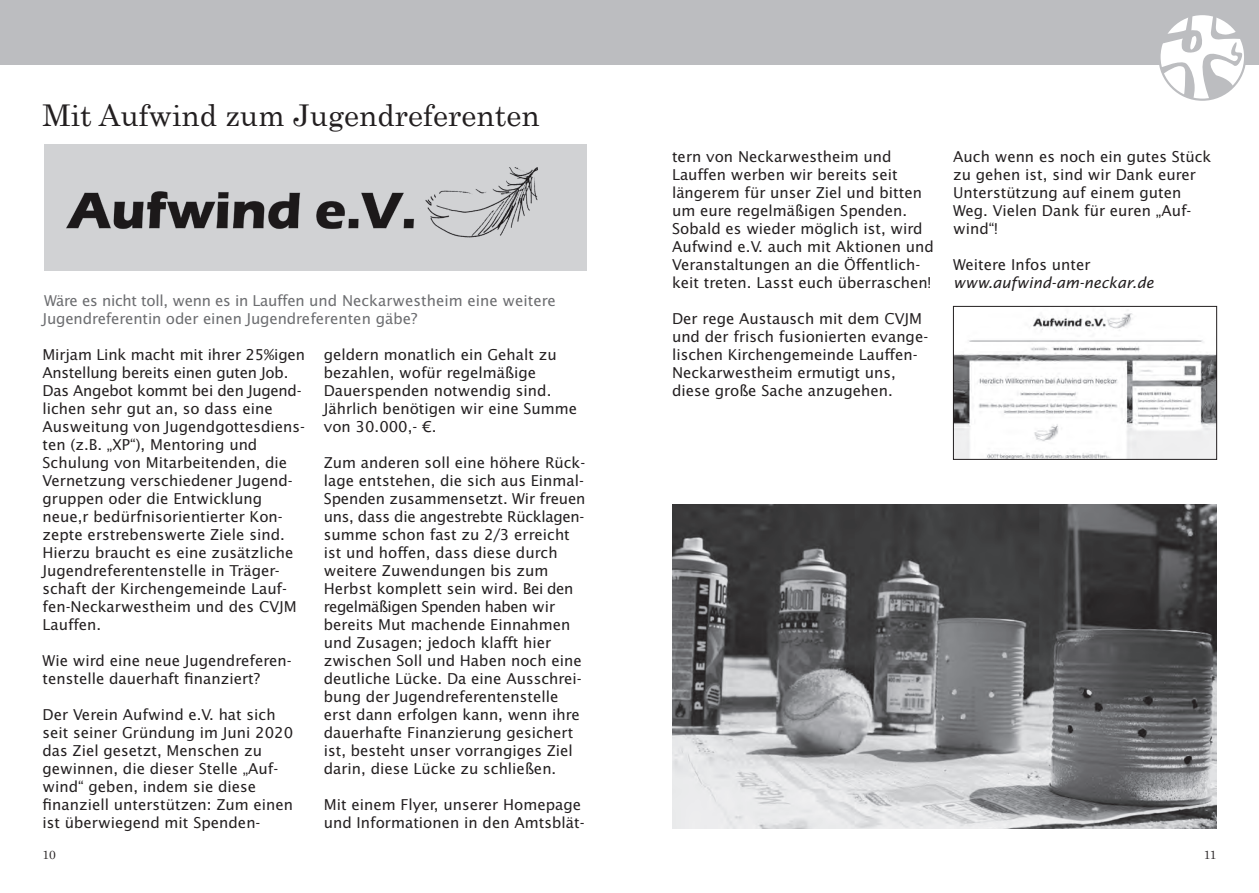
<style>
.page{position:relative;width:1259px;height:893px;background:#fff}
.page>*{position:absolute;margin:0;border:0;box-sizing:border-box;transform-origin:0 0}
.t1{font:30px "Century";color:#231f20}
.t2{font:15px/18px "Lucida Sans Std";color:#231f20}
.t3{font:15px/18px "Lucida Sans Std";letter-spacing:-.01em;color:#6c6d70}
.t4{font:italic 15px "Lucida Sans Std";color:#231f20}
.t5{font:12px "Century";color:#231f20}
</style>
<div class="page">
<div style="left:0;top:0;width:1259px;height:65px;background:#bcbdc0"></div>
<svg style="left:1161px;top:16px;width:84px;height:84px"></svg>
<div style="left:1158px;top:13px;width:88px;height:88px;border:2px solid #bcbdc0;border-radius:50%"></div>
<div style="left:44px;top:144px;width:543px;height:126px;background:#d1d2d4"></div>
<img style="left:67px;top:167px;width:471px;height:71px">
<img style="left:955px;top:310px;width:260px;height:148px">
<div style="left:953px;top:306px;width:264px;height:154px;border:1px solid #231f20"></div>
<img style="left:672px;top:504px;width:544px;height:325px">
<h1 class="t1" style="left:43px;top:90px;width:499px">Mit Aufwind zum Jugendreferenten</h1>
<p class="t3" style="left:43px;top:292px;width:515px">Wäre es nicht toll, wenn es in Lauffen und Neckarwestheim eine weitere<br>Jugendreferentin oder einen Jugendreferenten gäbe?</p>
<p class="t2" style="left:43px;top:346px;width:264px">Mirjam Link macht mit ihrer 25%igen<br>Anstellung bereits einen guten Job.<br>Das Angebot kommt bei den Jugend&shy;lichen sehr gut an, so dass eine<br>Ausweitung von Jugendgottesdiens&shy;ten (z.B. „XP“), Mentoring und<br>Schulung von Mitarbeitenden, die<br>Vernetzung verschiedener Jugend&shy;gruppen oder die Entwicklung neue,r bedürfnisorientierter Kon&shy;zepte erstrebenswerte Ziele sind.<br>Hierzu braucht es eine zusätzliche<br>Jugendreferentenstelle in Träger&shy;schaft der Kirchengemeinde Lauf&shy;fen-Neckarwestheim und des CVJM<br>Lauffen.</p>
<p class="t2" style="left:43px;top:652px;width:251px">Wie wird eine neue Jugendreferen&shy;tenstelle dauerhaft finanziert?</p>
<p class="t2" style="left:43px;top:706px;width:252px">Der Verein Aufwind e.V. hat sich seit seiner Gründung im Juni 2020 das Ziel gesetzt, Menschen zu gewinnen, die dieser Stelle „Auf&shy;wind“ geben, indem sie diese finanziell unterstützen: Zum einen ist überwiegend mit Spenden-</p>
<p class="t2" style="left:324px;top:346px;width:255px">geldern monatlich ein Gehalt zu bezahlen, wofür regelmäßige<br>Dauerspenden notwendig sind.<br>Jährlich benötigen wir eine Summe von 30.000,- €.</p>
<p class="t2" style="left:324px;top:454px;width:263px">Zum anderen soll eine höhere Rück&shy;lage entstehen, die sich aus Einmal-Spenden zusammensetzt. Wir freuen uns, dass die angestrebte Rücklagen&shy;summe schon fast zu 2/3 erreicht ist und hoffen, dass diese durch weitere Zuwendungen bis zum Herbst komplett sein wird. Bei den regelmäßigen Spenden haben wir bereits Mut machende Einnahmen und Zusagen; jedoch klafft hier zwischen Soll und Haben noch eine deutliche Lücke. Da eine Ausschrei&shy;bung der Jugendreferentenstelle erst dann erfolgen kann, wenn ihre dauerhafte Finanzierung gesichert ist, besteht unser vorrangiges Ziel darin, diese Lücke zu schließen.</p>
<p class="t2" style="left:324px;top:796px;width:262px">Mit einem Flyer, unserer Homepage und Informationen in den Amtsblät-</p>
<p class="t2" style="left:672px;top:148px;width:263px">tern von Neckarwestheim und Lauffen werben wir bereits seit längerem für unser Ziel und bitten um eure regelmäßigen Spenden.<br>Sobald es wieder möglich ist, wird Aufwind e.V. auch mit Aktionen und Veranstaltungen an die Öffentlich&shy;keit treten. Lasst euch überraschen!</p>
<p class="t2" style="left:672px;top:310px;width:258px">Der rege Austausch mit dem CVJM und der frisch fusionierten evange&shy;lischen Kirchengemeinde Lauffen-<br>Neckarwestheim ermutigt uns, diese große Sache anzugehen.</p>
<p class="t2" style="left:953px;top:148px;width:260px">Auch wenn es noch ein gutes Stück zu gehen ist, sind wir Dank eurer<br>Unterstützung auf einem guten<br>Weg. Vielen Dank für euren „Auf&shy;wind“!</p>
<p class="t2" style="left:953px;top:256px;width:139px">Weitere Infos unter</p>
<p class="t4" style="left:953px;top:274px;width:202px">www.aufwind-am-neckar.de</p>
<p class="t5" style="left:43px;top:845px;width:15px">10</p>
<p class="t5" style="left:1203px;top:845px;width:14px">11</p>
</div>
